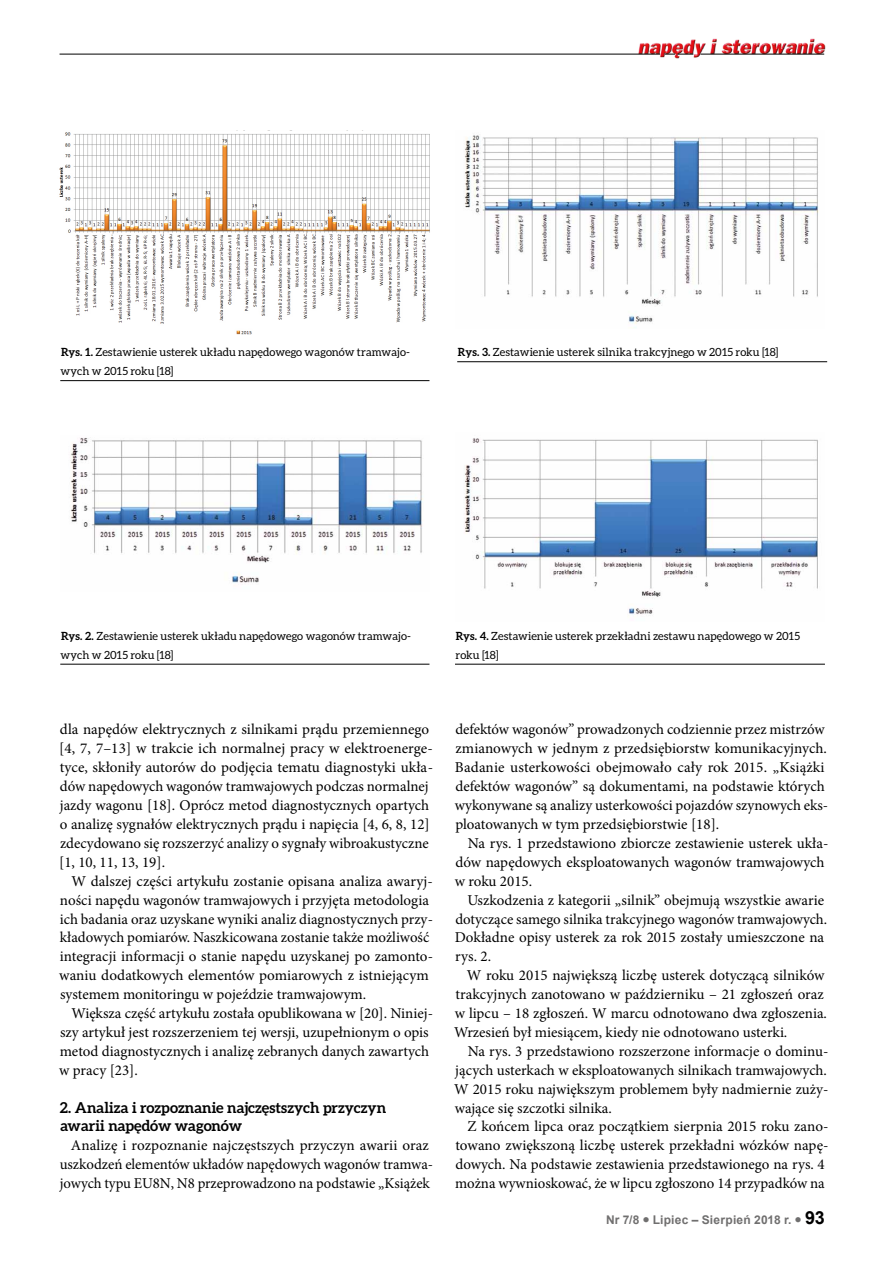
<style>
.page{position:relative;width:893px;height:1263px;background:#fff}
.page>*{position:absolute;margin:0;border:0;box-sizing:border-box;transform-origin:0 0}
.t1{font:15px/18.9px "Minion Pro";color:#000}
.t2{font:700 15px/18.9px "Aleo";color:#000}
.t3{font:700 12px "Arial";letter-spacing:.02em;color:#706f6f}
.t4{font:11.25px/18.9px "Aleo";letter-spacing:.005em;color:#000}
.s1{font-weight:700}
.s2{font-size:18px;color:#000}
</style>
<div class="page">
<img style="left:636px;top:38px;width:190px;height:21px">
<hr style="left:60px;top:54px;width:600px;height:1px;background:#000">
<svg style="left:665px;top:54px;width:28px;height:1px"></svg>
<hr style="left:700px;top:54px;width:124px;height:1px;background:#000">
<hr style="left:60px;top:380px;width:369px;height:1px;background:#000">
<hr style="left:60px;top:664px;width:369px;height:1px;background:#000">
<hr style="left:457px;top:361px;width:370px;height:1px;background:#000">
<img style="left:59px;top:132px;width:371px;height:203px">
<img style="left:70px;top:438px;width:353px;height:145px">
<img style="left:464px;top:135px;width:355px;height:193px">
<hr style="left:455px;top:664px;width:370px;height:1px;background:#000">
<img style="left:464px;top:438px;width:354px;height:177px">
<p class="t4" style="left:61px;top:343px;width:351px"><span class="s1">Rys. 1.</span> Zestawienie usterek układu napędowego wagonów tramwajo&shy;wych w 2015 roku [18]</p>
<p class="t4" style="left:458px;top:343px;width:322px"><span class="s1">Rys. 3.</span> Zestawienie usterek silnika trakcyjnego w 2015 roku [18]</p>
<p class="t4" style="left:61px;top:626px;width:352px"><span class="s1">Rys. 2.</span> Zestawienie usterek układu napędowego wagonów tramwajo&shy;wych w 2015 roku [18]</p>
<p class="t4" style="left:456px;top:626px;width:346px"><span class="s1">Rys. 4.</span> Zestawienie usterek przekładni zestawu napędowego w 2015 roku [18]</p>
<p class="t1" style="left:59px;top:720px;width:375px">dla napędów elektrycznych z silnikami prądu przemiennego [4, 7, 7–13] w trakcie ich normalnej pracy w elektroenerge&shy;tyce, skłoniły autorów do podjęcia tematu diagnostyki ukła&shy;dów napędowych wagonów tramwajowych podczas normalnej jazdy wagonu [18]. Oprócz metod diagnostycznych opartych o analizę sygnałów elektrycznych prądu i napięcia [4, 6, 8, 12] zdecydowano się rozszerzyć analizy o sygnały wibroakustyczne [1, 10, 11, 13, 19].</p>
<p class="t1" style="left:59px;top:871px;width:375px;text-indent:12px">W dalszej części artykułu zostanie opisana analiza awaryj&shy;ności napędu wagonów tramwajowych i przyjęta metodologia ich badania oraz uzyskane wyniki analiz diagnostycznych przy&shy;kładowych pomiarów. Naszkicowana zostanie także możliwość integracji informacji o stanie napędu uzyskanej po zamonto&shy;waniu dodatkowych elementów pomiarowych z istniejącym systemem monitoringu w pojeździe tramwajowym.</p>
<p class="t1" style="left:59px;top:1004px;width:375px;text-indent:12px">Większa część artykułu została opublikowana w [20]. Niniej&shy;szy artykuł jest rozszerzeniem tej wersji, uzupełnionym o opis metod diagnostycznych i analizę zebranych danych zawartych w pracy [23].</p>
<p class="t2" style="left:60px;top:1097px;width:328px">2. Analiza i rozpoznanie najczęstszych przyczyn awarii napędów wagonów</p>
<p class="t1" style="left:60px;top:1136px;width:375px;text-align:center">Analizę i rozpoznanie najczęstszych przyczyn awarii oraz uszkodzeń elementów układów napędowych wagonów tramwa&shy;jowych typu EU8N, N8 przeprowadzono na podstawie „Książek</p>
<p class="t1" style="left:455px;top:720px;width:375px">defektów wagonów” prowadzonych codziennie przez mistrzów zmianowych w jednym z przedsiębiorstw komunikacyjnych.<br>Badanie usterkowości obejmowało cały rok 2015. „Książki defektów wagonów” są dokumentami, na podstawie których wykonywane są analizy usterkowości pojazdów szynowych eks&shy;ploatowanych w tym przedsiębiorstwie [18].</p>
<p class="t1" style="left:455px;top:834px;width:375px;text-indent:13px">Na rys. 1 przedstawiono zbiorcze zestawienie usterek ukła&shy;dów napędowych eksploatowanych wagonów tramwajowych w roku 2015.</p>
<p class="t1" style="left:455px;top:890px;width:374px;text-indent:13px">Uszkodzenia z kategorii „silnik” obejmują wszystkie awarie dotyczące samego silnika trakcyjnego wagonów tramwajowych.<br>Dokładne opisy usterek za rok 2015 zostały umieszczone na rys. 2.</p>
<p class="t1" style="left:454px;top:966px;width:374px;text-indent:13px">W roku 2015 największą liczbę usterek dotyczącą silników trakcyjnych zanotowano w październiku – 21 zgłoszeń oraz w lipcu – 18 zgłoszeń. W marcu odnotowano dwa zgłoszenia.<br>Wrzesień był miesiącem, kiedy nie odnotowano usterki.</p>
<p class="t1" style="left:454px;top:1042px;width:376px;text-align:justify;text-indent:14px">Na rys. 3 przedstawiono rozszerzone informacje o dominu&shy;jących usterkach w eksploatowanych silnikach tramwajowych.<br>W 2015 roku największym problemem były nadmiernie zuży&shy;wające się szczotki silnika.</p>
<p class="t1" style="left:455px;top:1117px;width:375px;text-indent:12px">Z końcem lipca oraz początkiem sierpnia 2015 roku zano&shy;towano zwiększoną liczbę usterek przekładni wózków napę&shy;dowych. Na podstawie zestawienia przedstawionego na rys. 4 można wywnioskować, że w lipcu zgłoszono 14 przypadków na</p>
<p class="t3" style="left:606px;top:1212px;width:220px">Nr 7/8 ● Lipiec – Sierpień 2018 r. ● <span class="s2">93</span></p>
</div>
